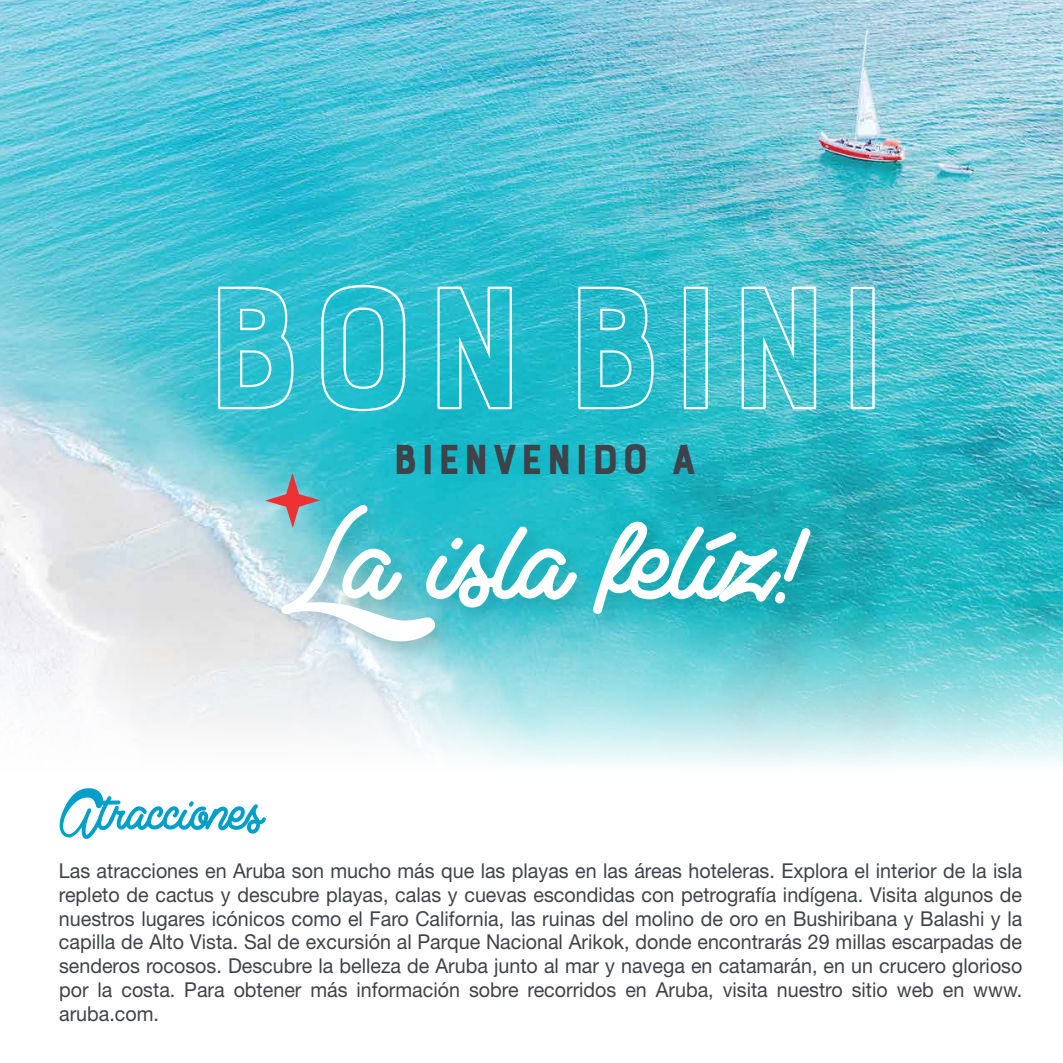
<style>
.page{position:relative;width:1063px;height:1063px;background:#fff}
.page>*{position:absolute;margin:0;border:0;box-sizing:border-box;transform-origin:0 0}
.t1{font:300 185.75px "Bourton Outline";color:#fff}
.t2{font:145.75px "Clear Line";color:#fff;scale:1.04 1}
.t3{font:67.5px "Clear Line";color:#009fca;scale:.96 1}
.t4{font:44.5px "Bourton Base";letter-spacing:.06em;color:#3e434a}
.t5{font:20.5px/23.8px "Helvetica Neue LT Std";color:#3e434a;text-align:justify;scale:.96 1}
</style>
<div class="page">
<img style="left:0;top:0;width:1063px;height:607px">
<svg style="left:0;top:607px;width:1063px;height:159px"></svg>
<svg style="left:265px;top:473px;width:2px;height:55px"></svg>
<img style="left:267px;top:464px;width:572px;height:237px">
<h1 class="t1" style="left:201px;top:233px;width:692px">BON BINI</h1>
<h3 class="t4" style="left:393px;top:432px;width:305px">BIENVENIDO A</h3>
<h2 class="t2" style="left:282px;top:463px;width:505px">La isla felíz!</h2>
<h3 class="t3" style="left:59px;top:767px;width:213px">Atracciones</h3>
<p class="t5" style="left:59px;top:859px;width:1005px">Las atracciones en Aruba son mucho más que las playas en las áreas hoteleras. Explora el interior de la isla repleto de cactus y descubre playas, calas y cuevas escondidas con petrografía indígena. Visita algunos de nuestros lugares icónicos como el Faro California, las ruinas del molino de oro en Bushiribana y Balashi y la capilla de Alto Vista. Sal de excursión al Parque Nacional Arikok, donde encontrarás 29 millas escarpadas de senderos rocosos. Descubre la belleza de Aruba junto al mar y navega en catamarán, en un crucero glorioso por la costa. Para obtener más información sobre recorridos en Aruba, visita nuestro sitio web en www. aruba.com.</p>
</div>
